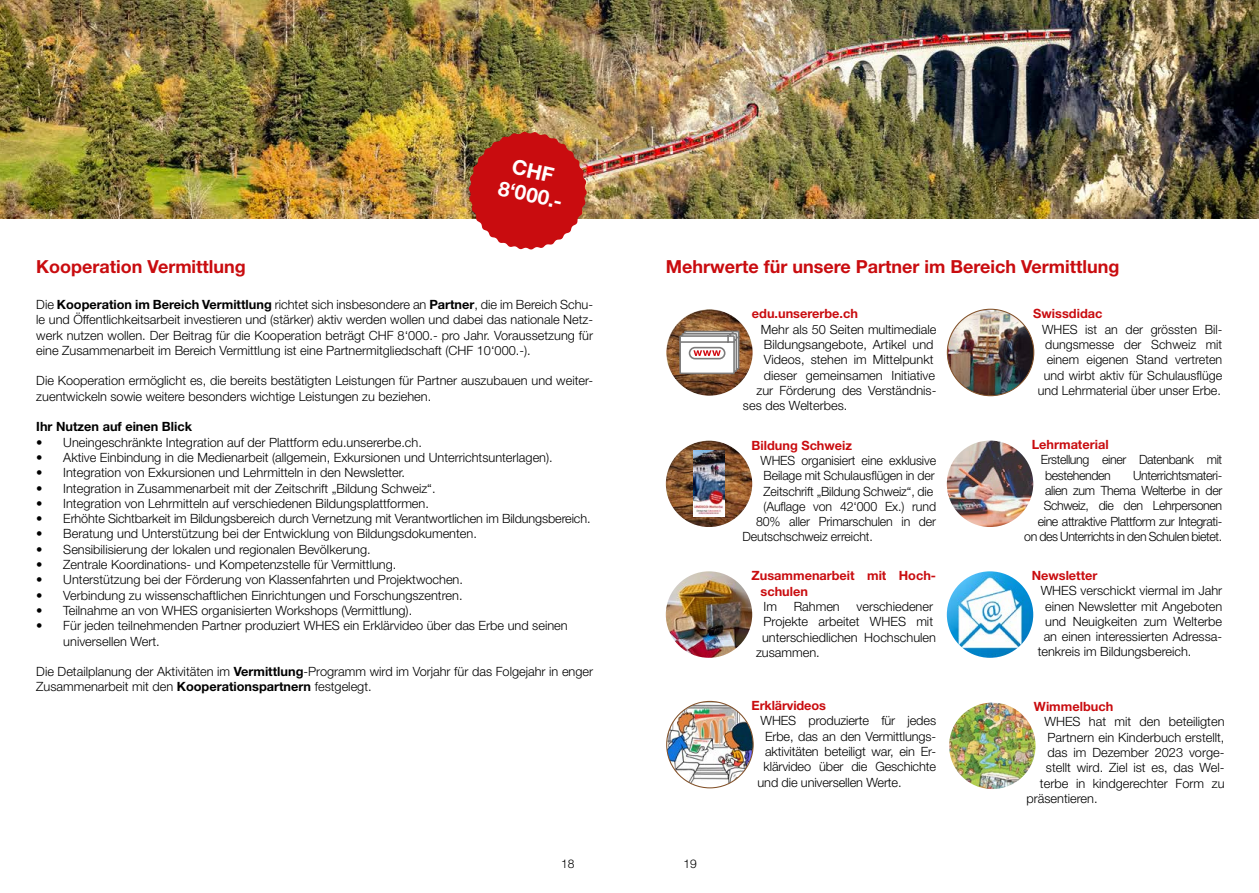
<style>
.page{position:relative;width:1259px;height:893px;background:#fff}
.page>*{position:absolute;margin:0;border:0;box-sizing:border-box;transform-origin:0 0}
.t1{font:700 20.55px/23.5px "Helvetica Neue LT Std";color:#fff;text-align:center}
.t2{font:700 18px "Helvetica Neue LT Std";color:#c90c0f}
.t3{font:300 12.75px/15.3px "Helvetica Neue LT Std";color:#000}
.t4{font:300 12.75px/15.3px "Helvetica Neue LT Std";letter-spacing:-.03em;color:#000}
.t5{font:700 12.75px/15.3px "Helvetica Neue LT Std";color:#c90c0f}
.t6{font:700 12.75px "Helvetica Neue LT Std";color:#000}
.t7{font:300 12px "Helvetica Neue LT Std";color:#000}
.s1{font-weight:700}
</style>
<div class="page">
<img style="left:0;top:0;width:1258px;height:218px">
<img style="left:947px;top:309px;width:86px;height:87px;border-radius:43px">
<img style="left:666px;top:701px;width:87px;height:87px;border-radius:43px">
<img style="left:947px;top:441px;width:86px;height:86px;border-radius:43px">
<img style="left:947px;top:571px;width:86px;height:87px;border-radius:43px">
<img style="left:666px;top:441px;width:86px;height:86px;border-radius:43px">
<img style="left:666px;top:571px;width:86px;height:87px;border-radius:43px">
<img style="left:666px;top:309px;width:86px;height:87px;border-radius:43px">
<img style="left:693px;top:451px;width:32px;height:66px">
<svg style="left:678px;top:330px;width:62px;height:45px"></svg>
<div style="left:689px;top:347px;width:36px;height:12px;border:2px solid #7c7b7b;border-radius:6px"></div>
<img style="left:949px;top:703px;width:86px;height:86px;border-radius:43px">
<svg style="left:469px;top:132px;width:118px;height:118px;background:#c83530"></svg>
<h1 class="t1" style="left:507px;top:152px;width:67px;rotate:13deg">CHF<br>8‘000.-</h1>
<h2 class="t2" style="left:36px;top:256px;width:211px">Kooperation Vermittlung</h2>
<p class="t3" style="left:36px;top:296px;width:558px;text-align:justify">Die <span class="s1">Kooperation im Bereich Vermittlung</span> richtet sich insbesondere an <span class="s1">Partner</span>, die im Bereich Schu&shy;le und Öffentlichkeitsarbeit investieren und (stärker) aktiv werden wollen und dabei das nationale Netz&shy;werk nutzen wollen. Der Beitrag für die Kooperation beträgt CHF 8‘000.- pro Jahr. Voraussetzung für eine Zusammenarbeit im Bereich Vermittlung ist eine Partnermitgliedschaft (CHF 10‘000.-).</p>
<p class="t3" style="left:36px;top:373px;width:558px">Die Kooperation ermöglicht es, die bereits bestätigten Leistungen für Partner auszubauen und weiter&shy;zuentwickeln sowie weitere besonders wichtige Leistungen zu beziehen.</p>
<p class="t6" style="left:36px;top:419px;width:157px">Ihr Nutzen auf einen Blick</p>
<p class="t3" style="left:36px;top:434px;width:387px">• Uneingeschränkte Integration auf der Plattform edu.unsererbe.ch.</p>
<p class="t3" style="left:36px;top:449px;width:518px">• Aktive Einbindung in die Medienarbeit (allgemein, Exkursionen und Unterrichtsunterlagen).</p>
<p class="t3" style="left:36px;top:465px;width:370px">• Integration von Exkursionen und Lehrmitteln in den Newsletter.</p>
<p class="t3" style="left:36px;top:480px;width:401px">• Integration in Zusammenarbeit mit der Zeitschrift „Bildung Schweiz“.</p>
<p class="t3" style="left:36px;top:495px;width:394px">• Integration von Lehrmitteln auf verschiedenen Bildungsplattformen.</p>
<p class="t3" style="left:36px;top:511px;width:556px">• Erhöhte Sichtbarkeit im Bildungsbereich durch Vernetzung mit Verantwortlichen im Bildungsbereich.</p>
<p class="t3" style="left:36px;top:526px;width:442px">• Beratung und Unterstützung bei der Entwicklung von Bildungsdokumenten.</p>
<p class="t3" style="left:36px;top:541px;width:336px">• Sensibilisierung der lokalen und regionalen Bevölkerung.</p>
<p class="t3" style="left:36px;top:557px;width:361px">• Zentrale Koordinations- und Kompetenzstelle für Vermittlung.</p>
<p class="t3" style="left:36px;top:572px;width:428px">• Unterstützung bei der Förderung von Klassenfahrten und Projektwochen.</p>
<p class="t3" style="left:36px;top:587px;width:428px">• Verbindung zu wissenschaftlichen Einrichtungen und Forschungszentren.</p>
<p class="t3" style="left:36px;top:602px;width:377px">• Teilnahme an von WHES organisierten Workshops (Vermittlung).</p>
<p class="t3" style="left:63px;top:618px;width:506px;text-indent:-27px">• Für jeden teilnehmenden Partner produziert WHES ein Erklärvideo über das Erbe und seinen universellen Wert.</p>
<p class="t3" style="left:36px;top:664px;width:558px">Die Detailplanung der Aktivitäten im <span class="s1">Vermittlung</span>-Programm wird im Vorjahr für das Folgejahr in enger<br>Zusammenarbeit mit den <span class="s1">Kooperationspartnern</span> festgelegt.</p>
<h2 class="t2" style="left:666px;top:256px;width:455px">Mehrwerte für unsere Partner im Bereich Vermittlung</h2>
<p class="t5" style="left:752px;top:306px;width:108px">edu.unsererbe.ch</p>
<p class="t3" style="left:761px;top:321px;width:177px">Mehr als 50 Seiten multimediale</p>
<p class="t3" style="left:764px;top:336px;width:171px">Bildungsangebote, Artikel und</p>
<p class="t3" style="left:764px;top:352px;width:171px">Videos, stehen im Mittelpunkt</p>
<p class="t3" style="left:764px;top:367px;width:173px">dieser gemeinsamen Initiative</p>
<p class="t3" style="left:756px;top:382px;width:182px">zur Förderung des Verständnis-</p>
<p class="t3" style="left:743px;top:398px;width:106px">ses des Welterbes.</p>
<p class="t5" style="left:751px;top:437px;width:102px">Bildung Schweiz</p>
<p class="t3" style="left:760px;top:452px;width:177px">WHES organisiert eine exklusive</p>
<p class="t3" style="left:763px;top:468px;width:172px">Beilage mit Schulausflügen in der</p>
<p class="t3" style="left:763px;top:483px;width:171px">Zeitschrift „Bildung Schweiz“, die</p>
<p class="t3" style="left:763px;top:498px;width:174px">(Auflage von 42‘000 Ex.) rund</p>
<p class="t3" style="left:756px;top:514px;width:182px">80% aller Primarschulen in der</p>
<p class="t3" style="left:742px;top:529px;width:132px">Deutschschweiz erreicht.</p>
<p class="t5" style="left:760px;top:568px;width:177px;text-indent:-9px">Zusammenarbeit mit Hoch&shy;schulen</p>
<p class="t3" style="left:763px;top:599px;width:15px">Im</p>
<p class="t3" style="left:794px;top:599px;width:48px">Rahmen</p>
<p class="t3" style="left:856px;top:599px;width:78px">verschiedener</p>
<p class="t3" style="left:763px;top:614px;width:171px">Projekte arbeitet WHES mit</p>
<p class="t3" style="left:762px;top:629px;width:175px">unterschiedlichen Hochschulen</p>
<p class="t3" style="left:756px;top:644px;width:65px">zusammen.</p>
<p class="t5" style="left:751px;top:697px;width:76px">Erklärvideos</p>
<p class="t3" style="left:760px;top:713px;width:177px">WHES produzierte für jedes</p>
<p class="t3" style="left:765px;top:728px;width:173px">Erbe, das an den Vermittlungs-</p>
<p class="t3" style="left:765px;top:743px;width:173px">aktivitäten beteiligt war, ein Er-</p>
<p class="t3" style="left:763px;top:759px;width:174px">klärvideo über die Geschichte</p>
<p class="t3" style="left:757px;top:774px;width:146px">und die universellen Werte.</p>
<p class="t5" style="left:1033px;top:306px;width:71px">Swissdidac</p>
<p class="t3" style="left:1037px;top:321px;width:186px;text-align:right">WHES ist an der grössten Bil&shy;dungsmesse der Schweiz mit einem eigenen Stand vertreten und wirbt aktiv für Schulausflüge und Lehrmaterial über unser Erbe.</p>
<p class="t5" style="left:1031px;top:437px;width:78px">Lehrmaterial</p>
<p class="t4" style="left:1045px;top:452px;width:179px;text-indent:-5px">Erstellung einer Datenbank mit bestehenden</p>
<p class="t4" style="left:1024px;top:467px;width:200px;text-align:right">Unterrichtsmateri-<br>alien zum Thema Welterbe in der Schweiz, die den Lehrpersonen eine attraktive Plattform zur Integrati&shy;on des Unterrichts in den Schulen bietet.</p>
<p class="t5" style="left:1031px;top:567px;width:67px">Newsletter</p>
<p class="t3" style="left:1040px;top:583px;width:183px">WHES verschickt viermal im Jahr</p>
<p class="t3" style="left:1045px;top:598px;width:178px">einen Newsletter mit Angeboten</p>
<p class="t3" style="left:1045px;top:613px;width:179px">und Neuigkeiten zum Welterbe</p>
<p class="t3" style="left:1043px;top:629px;width:180px">an einen interessierten Adressa-</p>
<p class="t3" style="left:1037px;top:644px;width:155px">tenkreis im Bildungsbereich.</p>
<p class="t5" style="left:1034px;top:699px;width:81px">Wimmelbuch</p>
<p class="t3" style="left:1044px;top:714px;width:181px">WHES hat mit den beteiligten</p>
<p class="t3" style="left:1047px;top:729px;width:178px">Partnern ein Kinderbuch erstellt,</p>
<p class="t3" style="left:1047px;top:745px;width:178px">das im Dezember 2023 vorge-</p>
<p class="t3" style="left:1046px;top:760px;width:180px">stellt wird. Ziel ist es, das Wel-</p>
<p class="t3" style="left:1040px;top:775px;width:186px">terbe in kindgerechter Form zu</p>
<p class="t3" style="left:1026px;top:790px;width:73px">präsentieren.</p>
<p class="t7" style="left:561px;top:856px;width:15px">18</p>
<p class="t7" style="left:683px;top:856px;width:15px">19</p>
</div>
